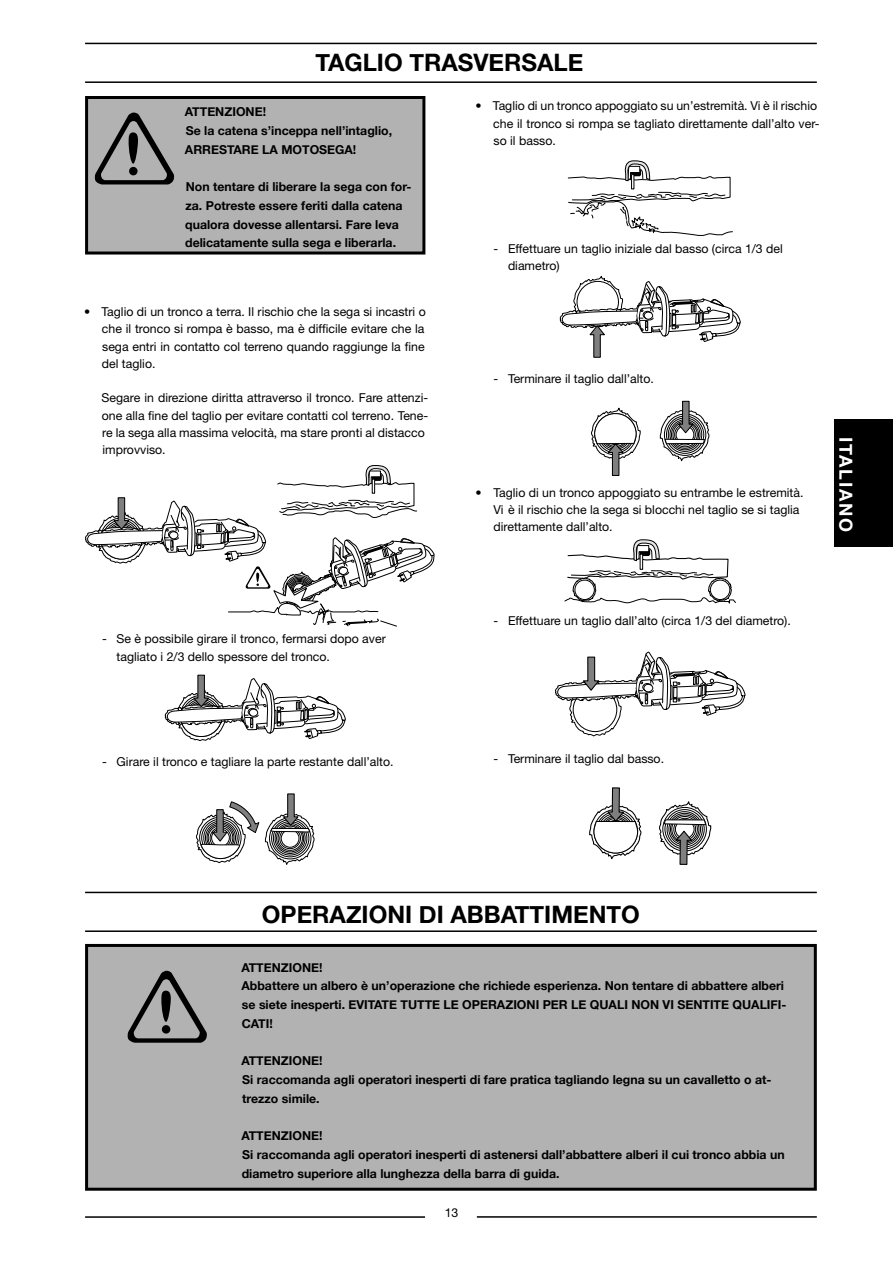
<style>
.page{position:relative;width:893px;height:1263px;background:#fff}
.page>*{position:absolute;margin:0;border:0;box-sizing:border-box;transform-origin:0 0}
.t1{font:700 24px "Helvetica Neue";color:#000}
.t2{font:700 18px "Helvetica Neue";letter-spacing:.1em;color:#fff}
.t3{font:12.3px/17.2px "Helvetica Neue";color:#000}
.t4{font:700 12.3px/18.8px "Helvetica Neue";color:#000}
</style>
<div class="page">
<div style="left:834px;top:419px;width:58px;height:127px;background:#000"></div>
<hr style="left:85px;top:1216px;width:340px;height:2px;background:#000">
<hr style="left:477px;top:1216px;width:339px;height:2px;background:#000">
<svg style="left:559px;top:275px;width:182px;height:83px"></svg>
<svg style="left:164px;top:674px;width:182px;height:67px"></svg>
<hr style="left:85px;top:43px;width:731px;height:1px;background:#000">
<hr style="left:85px;top:81px;width:731px;height:2px;background:#000">
<div style="left:87px;top:98px;width:337px;height:155px;background:#b2b2b2"></div>
<div style="left:85px;top:96px;width:340px;height:159px;border:3px solid #000"></div>
<svg style="left:94px;top:113px;width:80px;height:72px"></svg>
<div style="left:129px;top:167px;width:8px;height:8px;background:#000;border-radius:50%"></div>
<svg style="left:85px;top:465px;width:350px;height:162px"></svg>
<svg style="left:196px;top:793px;width:119px;height:72px"></svg>
<svg style="left:567px;top:160px;width:165px;height:76px"></svg>
<svg style="left:591px;top:407px;width:50px;height:69px"></svg>
<svg style="left:659px;top:400px;width:50px;height:62px"></svg>
<svg style="left:555px;top:539px;width:190px;height:198px"></svg>
<svg style="left:589px;top:787px;width:53px;height:73px"></svg>
<svg style="left:658px;top:801px;width:53px;height:143px"></svg>
<hr style="left:85px;top:892px;width:731px;height:1px;background:#000">
<hr style="left:85px;top:930px;width:731px;height:2px;background:#000">
<div style="left:87px;top:945px;width:728px;height:244px;background:#b2b2b2"></div>
<div style="left:85px;top:944px;width:731px;height:247px;border:3px solid #000"></div>
<svg style="left:127px;top:971px;width:80px;height:72px"></svg>
<div style="left:162px;top:1025px;width:8px;height:9px;background:#000;border-radius:50%"></div>
<h1 class="t1" style="left:315px;top:48px;width:269px">TAGLIO TRASVERSALE</h1>
<p class="t4" style="left:185px;top:102px;width:209px">ATTENZIONE!<br>Se la catena s’inceppa nell’intaglio,<br>ARRESTARE LA MOTOSEGA!</p>
<p class="t4" style="left:185px;top:177px;width:228px">Non tentare di liberare la sega con for&shy;za. Potreste essere feriti dalla catena qualora dovesse allentarsi. Fare leva delicatamente sulla sega e liberarla.</p>
<p class="t3" style="left:493px;top:98px;width:328px;text-indent:-18px">• Taglio di un tronco appoggiato su un’estremità. Vi è il rischio che il tronco si rompa se tagliato direttamente dall’alto ver&shy;so il basso.</p>
<p class="t3" style="left:508px;top:241px;width:276px;text-indent:-14px">- Effettuare un taglio iniziale dal basso (circa 1/3 del diametro)</p>
<p class="t3" style="left:102px;top:304px;width:325px;text-align:justify;text-indent:-18px">• Taglio di un tronco a terra. Il rischio che la sega si incastri o che il tronco si rompa è basso, ma è difficile evitare che la sega entri in contatto col terreno quando raggiunge la fine del taglio.</p>
<p class="t3" style="left:102px;top:391px;width:328px">Segare in direzione diritta attraverso il tronco. Fare attenzi&shy;one alla fine del taglio per evitare contatti col terreno. Tene&shy;re la sega alla massima velocità, ma stare pronti al distacco improvviso.</p>
<p class="t3" style="left:493px;top:371px;width:162px">- Terminare il taglio dall’alto.</p>
<p class="t3" style="left:493px;top:485px;width:311px;text-indent:-18px">• Taglio di un tronco appoggiato su entrambe le estremità.<br>Vi è il rischio che la sega si blocchi nel taglio se si taglia direttamente dall’alto.</p>
<h2 class="t2" style="left:857px;top:437px;width:97px;rotate:90deg">ITALIANO</h2>
<p class="t3" style="left:117px;top:632px;width:271px;text-indent:-14px">- Se è possibile girare il tronco, fermarsi dopo aver tagliato i 2/3 dello spessore del tronco.</p>
<p class="t3" style="left:493px;top:613px;width:299px">- Effettuare un taglio dall’alto (circa 1/3 del diametro).</p>
<p class="t3" style="left:102px;top:755px;width:293px">- Girare il tronco e tagliare la parte restante dall’alto.</p>
<p class="t3" style="left:493px;top:751px;width:172px">- Terminare il taglio dal basso.</p>
<h1 class="t1" style="left:262px;top:900px;width:379px">OPERAZIONI DI ABBATTIMENTO</h1>
<p class="t4" style="left:241px;top:958px;width:546px">ATTENZIONE!<br>Abbattere un albero è un’operazione che richiede esperienza. Non tentare di abbattere alberi se siete inesperti. EVITATE TUTTE LE OPERAZIONI PER LE QUALI NON VI SENTITE QUALIFI-CATI!</p>
<p class="t4" style="left:241px;top:1051px;width:531px">ATTENZIONE!<br>Si raccomanda agli operatori inesperti di fare pratica tagliando legna su un cavalletto o at&shy;trezzo simile.</p>
<p class="t4" style="left:241px;top:1126px;width:544px">ATTENZIONE!<br>Si raccomanda agli operatori inesperti di astenersi dall’abbattere alberi il cui tronco abbia un diametro superiore alla lunghezza della barra di guida.</p>
<p class="t3" style="left:444px;top:1206px;width:15px">13</p>
</div>
